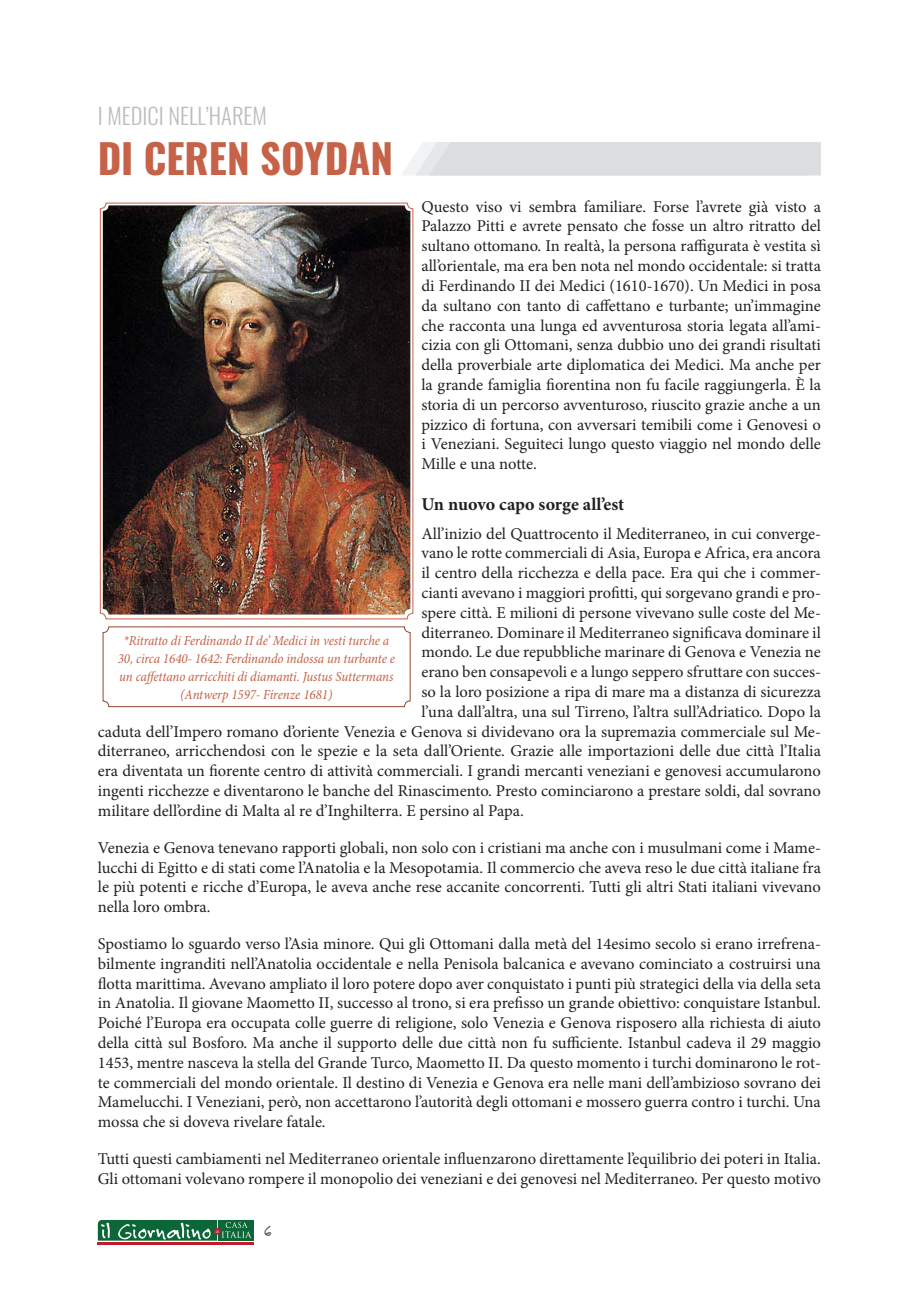
<style>
.page{position:relative;width:906px;height:1289px;background:#fff}
.page>*{position:absolute;margin:0;border:0;box-sizing:border-box;transform-origin:0 0}
.başlık{font:700 40.5px "Oswald";color:#c56247}
.başlıküstü{font:300 22.5px "Oswald";color:#bcbdc0}
.t1{font:18.45px "Felt Tip Roman";color:#57585a}
.standart{font:700 18px "Minion Pro";color:#231f20}
.standart-2{font:16.5px/19.8px "Minion Pro";color:#231f20;text-align:justify}
.spot{font:italic condensed 13.95px/18px "Minion Pro";letter-spacing:-.005em;color:#c46247;text-align:center}
</style>
<div class="page">
<div style="left:218px;top:1219px;width:36px;height:21px;background:#0c6638"></div>
<hr style="left:98px;top:1241px;width:156px;height:3px;background:#be1d2c">
<svg style="left:98px;top:1219px;width:154px;height:21px"></svg>
<div style="left:100px;top:202px;width:313px;height:417px;border:1px solid #c56247;border-radius:6px"></div>
<img style="left:103px;top:205px;width:307px;height:409px">
<div style="left:103px;top:626px;width:307px;height:81px;border:1px solid #93472f;border-radius:6px"></div>
<svg style="left:402px;top:142px;width:419px;height:33px;background:#dddee0"></svg>
<p class="başlıküstü" style="left:98px;top:96px;width:171px">I MEDICI NELL’HAREM</p>
<p class="başlık" style="left:98px;top:137px;width:297px">DI CEREN SOYDAN</p>
<p class="standart-2" style="left:421px;top:196px;width:401px">Questo viso vi sembra familiare. Forse l’avrete già visto a Palazzo Pitti e avrete pensato che fosse un altro ritratto del sultano ottomano. In realtà, la persona raffigurata è vestita sì all’orientale, ma era ben nota nel mondo occidentale: si tratta di Ferdinando II dei Medici (1610-1670). Un Medici in posa da sultano con tanto di caffettano e turbante; un’immagine che racconta una lunga ed avventurosa storia legata all’ami&shy;cizia con gli Ottomani, senza dubbio uno dei grandi risultati della proverbiale arte diplomatica dei Medici. Ma anche per la grande famiglia fiorentina non fu facile raggiungerla. È la storia di un percorso avventuroso, riuscito grazie anche a un pizzico di fortuna, con avversari temibili come i Genovesi o i Veneziani. Seguiteci lungo questo viaggio nel mondo delle Mille e una notte.</p>
<p class="standart" style="left:421px;top:492px;width:204px">Un nuovo capo sorge all’est</p>
<p class="standart-2" style="left:421px;top:523px;width:401px">All’inizio del Quattrocento il Mediterraneo, in cui converge-</p>
<p class="standart-2" style="left:421px;top:543px;width:401px">vano le rotte commerciali di Asia, Europa e Africa, era ancora</p>
<p class="standart-2" style="left:421px;top:563px;width:401px">il centro della ricchezza e della pace. Era qui che i commer-</p>
<p class="standart-2" style="left:421px;top:583px;width:401px">cianti avevano i maggiori profitti, qui sorgevano grandi e pro-</p>
<p class="standart-2" style="left:421px;top:602px;width:401px">spere città. E milioni di persone vivevano sulle coste del Me-</p>
<p class="standart-2" style="left:421px;top:622px;width:401px">diterraneo. Dominare il Mediterraneo significava dominare il</p>
<p class="standart-2" style="left:421px;top:642px;width:401px">mondo. Le due repubbliche marinare di Genova e Venezia ne</p>
<p class="standart-2" style="left:421px;top:662px;width:401px">erano ben consapevoli e a lungo seppero sfruttare con succes-</p>
<p class="standart-2" style="left:421px;top:682px;width:401px">so la loro posizione a ripa di mare ma a distanza di sicurezza</p>
<p class="standart-2" style="left:421px;top:701px;width:401px">l’una dall’altra, una sul Tirreno, l’altra sull’Adriatico. Dopo la</p>
<p class="standart-2" style="left:98px;top:721px;width:724px">caduta dell’Impero romano d’oriente Venezia e Genova si dividevano ora la supremazia commerciale sul Me-</p>
<p class="standart-2" style="left:98px;top:741px;width:724px">diterraneo, arricchendosi con le spezie e la seta dall’Oriente. Grazie alle importazioni delle due città l’Italia</p>
<p class="standart-2" style="left:98px;top:761px;width:724px">era diventata un fiorente centro di attività commerciali. I grandi mercanti veneziani e genovesi accumularono</p>
<p class="standart-2" style="left:98px;top:781px;width:724px">ingenti ricchezze e diventarono le banche del Rinascimento. Presto cominciarono a prestare soldi, dal sovrano</p>
<p class="standart-2" style="left:98px;top:800px;width:427px">militare dell’ordine di Malta al re d’Inghilterra. E persino al Papa.</p>
<p class="standart-2" style="left:98px;top:837px;width:724px">Venezia e Genova tenevano rapporti globali, non solo con i cristiani ma anche con i musulmani come i Mame&shy;lucchi di Egitto e di stati come l’Anatolia e la Mesopotamia. Il commercio che aveva reso le due città italiane fra le più potenti e ricche d’Europa, le aveva anche rese accanite concorrenti. Tutti gli altri Stati italiani vivevano nella loro ombra.</p>
<p class="standart-2" style="left:98px;top:933px;width:724px">Spostiamo lo sguardo verso l’Asia minore. Qui gli Ottomani dalla metà del 14esimo secolo si erano irrefrena&shy;bilmente ingranditi nell’Anatolia occidentale e nella Penisola balcanica e avevano cominciato a costruirsi una flotta marittima. Avevano ampliato il loro potere dopo aver conquistato i punti più strategici della via della seta in Anatolia. Il giovane Maometto II, successo al trono, si era prefisso un grande obiettivo: conquistare Istanbul.<br>Poiché l’Europa era occupata colle guerre di religione, solo Venezia e Genova risposero alla richiesta di aiuto della città sul Bosforo. Ma anche il supporto delle due città non fu sufficiente. Istanbul cadeva il 29 maggio 1453, mentre nasceva la stella del Grande Turco, Maometto II. Da questo momento i turchi dominarono le rot&shy;te commerciali del mondo orientale. Il destino di Venezia e Genova era nelle mani dell’ambizioso sovrano dei Mamelucchi. I Veneziani, però, non accettarono l’autorità degli ottomani e mossero guerra contro i turchi. Una mossa che si doveva rivelare fatale.</p>
<p class="standart-2" style="left:98px;top:1148px;width:724px">Tutti questi cambiamenti nel Mediterraneo orientale influenzarono direttamente l’equilibrio dei poteri in Italia.<br>Gli ottomani volevano rompere il monopolio dei veneziani e dei genovesi nel Mediterraneo. Per questo motivo</p>
<p class="spot" style="left:118px;top:631px;width:279px">*Ritratto di Ferdinando II de’ Medici in vesti turche a 30, circa 1640- 1642: Ferdinando indossa un turbante e un caffettano arricchiti di diamanti. Justus Suttermans (Antwerp 1597- Firenze 1681)</p>
<p class="t1" style="left:264px;top:1219px;width:10px">6</p>
</div>
